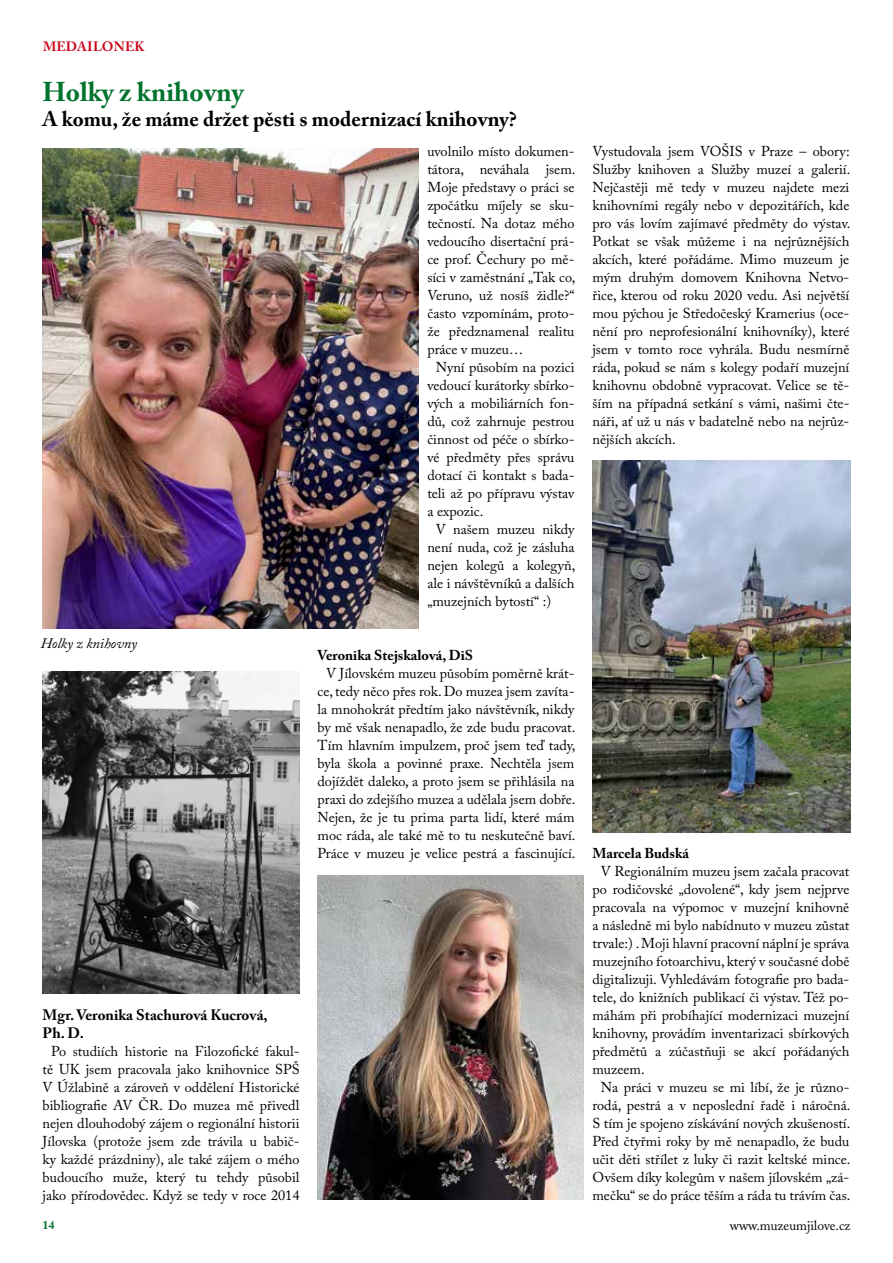
<style>
.page{position:relative;width:893px;height:1263px;background:#fff}
.page>*{position:absolute;margin:0;border:0;box-sizing:border-box;transform-origin:0 0}
.t1{font:700 27px "Adobe Caslon Pro";color:#00742d}
.t2{font:700 21px "Adobe Caslon Pro";color:#000}
.t3{font:700 15px/18px "Adobe Caslon Pro";color:#000}
.t4{font:14.25px/18px "Adobe Caslon Pro";color:#000;text-align:center}
.t5{font:700 14.25px "Adobe Caslon Pro";color:#000}
.t6{font:italic 14.25px "Adobe Caslon Pro";color:#000}
.t7{font:13.5px "Adobe Caslon Pro";color:#000}
.t8{font:700 13.5px "Adobe Caslon Pro";letter-spacing:.015em;color:#cd071e}
.t9{font:700 12px "Adobe Caslon Pro";color:#00742d}
</style>
<div class="page">
<img style="left:42px;top:672px;width:258px;height:322px">
<img style="left:42px;top:149px;width:377px;height:480px">
<img style="left:318px;top:875px;width:265px;height:324px">
<img style="left:592px;top:461px;width:258px;height:372px">
<p class="t8" style="left:43px;top:38px;width:103px">MEDAILONEK</p>
<h1 class="t1" style="left:42px;top:76px;width:203px">Holky z knihovny</h1>
<h2 class="t2" style="left:42px;top:106px;width:476px">A komu, že máme držet pěsti s modernizací knihovny?</h2>
<p class="t6" style="left:41px;top:634px;width:98px">Holky z knihovny</p>
<p class="t4" style="left:427px;top:142px;width:149px">uvolnilo místo dokumen-</p>
<p class="t4" style="left:427px;top:160px;width:150px">tátora, neváhala jsem.</p>
<p class="t4" style="left:427px;top:178px;width:149px">Moje představy o práci se</p>
<p class="t4" style="left:427px;top:196px;width:149px">zpočátku míjely se sku-</p>
<p class="t4" style="left:427px;top:214px;width:149px">tečností. Na dotaz mého</p>
<p class="t4" style="left:427px;top:232px;width:149px">vedoucího disertační prá-</p>
<p class="t4" style="left:427px;top:250px;width:149px">ce prof. Čechury po mě-</p>
<p class="t4" style="left:427px;top:268px;width:150px">síci v zaměstnání „Tak co,</p>
<p class="t4" style="left:427px;top:286px;width:149px">Veruno, už nosíš židle?“</p>
<p class="t4" style="left:427px;top:304px;width:149px">často vzpomínám, proto-</p>
<p class="t4" style="left:427px;top:322px;width:149px">že předznamenal realitu</p>
<p class="t4" style="left:427px;top:340px;width:98px">práce v muzeu…</p>
<p class="t4" style="left:436px;top:358px;width:140px">Nyní působím na pozici</p>
<p class="t4" style="left:427px;top:376px;width:149px">vedoucí kurátorky sbírko-</p>
<p class="t4" style="left:427px;top:394px;width:149px">vých a mobiliárních fon-</p>
<p class="t4" style="left:427px;top:412px;width:149px">dů, což zahrnuje pestrou</p>
<p class="t4" style="left:427px;top:430px;width:149px">činnost od péče o sbírko-</p>
<p class="t4" style="left:427px;top:448px;width:149px">vé předměty přes správu</p>
<p class="t4" style="left:427px;top:466px;width:149px">dotací či kontakt s bada-</p>
<p class="t4" style="left:427px;top:484px;width:149px">teli až po přípravu výstav</p>
<p class="t4" style="left:427px;top:502px;width:57px">a expozic.</p>
<p class="t4" style="left:436px;top:520px;width:140px">V našem muzeu nikdy</p>
<p class="t4" style="left:427px;top:538px;width:149px">není nuda, což je zásluha</p>
<p class="t4" style="left:427px;top:556px;width:150px">nejen kolegů a kolegyň,</p>
<p class="t4" style="left:427px;top:574px;width:149px">ale i návštěvníků a dalších</p>
<p class="t4" style="left:427px;top:592px;width:125px">„muzejních bytostí“ :)</p>
<p class="t5" style="left:318px;top:647px;width:157px">Veronika Stejskalová, DiS</p>
<p class="t4" style="left:318px;top:664px;width:259px">V Jílovském muzeu působím poměrně krát&shy;ce, tedy něco přes rok. Do muzea jsem zavíta&shy;la mnohokrát předtím jako návštěvník, nikdy by mě však nenapadlo, že zde budu pracovat.<br>Tím hlavním impulzem, proč jsem teď tady, byla škola a povinné praxe. Nechtěla jsem dojíždět daleko, a proto jsem se přihlásila na praxi do zdejšího muzea a udělala jsem dobře.<br>Nejen, že je tu prima parta lidí, které mám moc ráda, ale také mě to tu neskutečně baví.<br>Práce v muzeu je velice pestrá a fascinující.</p>
<p class="t3" style="left:43px;top:1006px;width:227px">Mgr. Veronika Stachurová Kucrová,<br>Ph. D.</p>
<p class="t4" style="left:43px;top:1042px;width:258px">Po studiích historie na Filozofické fakul&shy;tě UK jsem pracovala jako knihovnice SPŠ V Úžlabině a zároveň v oddělení Historické bibliografie AV ČR. Do muzea mě přivedl nejen dlouhodobý zájem o regionální historii Jílovska (protože jsem zde trávila u babič&shy;ky každé prázdniny), ale také zájem o mého budoucího muže, který tu tehdy působil jako přírodovědec. Když se tedy v roce 2014</p>
<p class="t4" style="left:592px;top:142px;width:259px;text-align:justify">Vystudovala jsem VOŠIS v Praze – obory:<br>Služby knihoven a Služby muzeí a galerií.<br>Nejčastěji mě tedy v muzeu najdete mezi knihovními regály nebo v depozitářích, kde pro vás lovím zajímavé předměty do výstav.<br>Potkat se však můžeme i na nejrůznějších akcích, které pořádáme. Mimo muzeum je mým druhým domovem Knihovna Netvo&shy;řice, kterou od roku 2020 vedu. Asi největší mou pýchou je Středočeský Kramerius (oce&shy;nění pro neprofesionální knihovníky), které jsem v tomto roce vyhrála. Budu nesmírně ráda, pokud se nám s kolegy podaří muzejní knihovnu obdobně vypracovat. Velice se tě&shy;ším na případná setkání s vámi, našimi čte&shy;náři, ať už u nás v badatelně nebo na nejrůz&shy;nějších akcích.</p>
<p class="t5" style="left:592px;top:845px;width:98px">Marcela Budská</p>
<p class="t4" style="left:601px;top:862px;width:250px">V Regionálním muzeu jsem začala pracovat</p>
<p class="t4" style="left:592px;top:880px;width:258px">po rodičovské „dovolené“, kdy jsem nejprve</p>
<p class="t4" style="left:592px;top:898px;width:258px">pracovala na výpomoc v muzejní knihovně</p>
<p class="t4" style="left:592px;top:916px;width:258px">a následně mi bylo nabídnuto v muzeu zůstat</p>
<p class="t4" style="left:592px;top:934px;width:258px">trvale:) . Moji hlavní pracovní náplní je správa</p>
<p class="t4" style="left:592px;top:952px;width:258px">muzejního fotoarchivu, který v současné době</p>
<p class="t4" style="left:592px;top:970px;width:258px">digitalizuji. Vyhledávám fotografie pro bada-</p>
<p class="t4" style="left:592px;top:988px;width:258px">tele, do knižních publikací či výstav. Též po-</p>
<p class="t4" style="left:592px;top:1006px;width:258px">máhám při probíhající modernizaci muzejní</p>
<p class="t4" style="left:592px;top:1024px;width:258px">knihovny, provádím inventarizaci sbírkových</p>
<p class="t4" style="left:592px;top:1042px;width:258px">předmětů a zúčastňuji se akcí pořádaných</p>
<p class="t4" style="left:592px;top:1060px;width:54px">muzeem.</p>
<p class="t4" style="left:601px;top:1078px;width:250px">Na práci v muzeu se mi líbí, že je různo-</p>
<p class="t4" style="left:592px;top:1096px;width:259px">rodá, pestrá a v neposlední řadě i náročná.</p>
<p class="t4" style="left:592px;top:1114px;width:259px">S tím je spojeno získávání nových zkušeností.</p>
<p class="t4" style="left:592px;top:1132px;width:258px">Před čtyřmi roky by mě nenapadlo, že budu</p>
<p class="t4" style="left:592px;top:1150px;width:259px">učit děti střílet z luky či razit keltské mince.</p>
<p class="t4" style="left:592px;top:1168px;width:258px">Ovšem díky kolegům v našem jílovském „zá-</p>
<p class="t4" style="left:592px;top:1186px;width:259px">mečku“ se do práce těším a ráda tu trávím čas.</p>
<p class="t9" style="left:43px;top:1218px;width:13px">14</p>
<p class="t7" style="left:730px;top:1218px;width:122px">www.muzeumjilove.cz</p>
</div>
